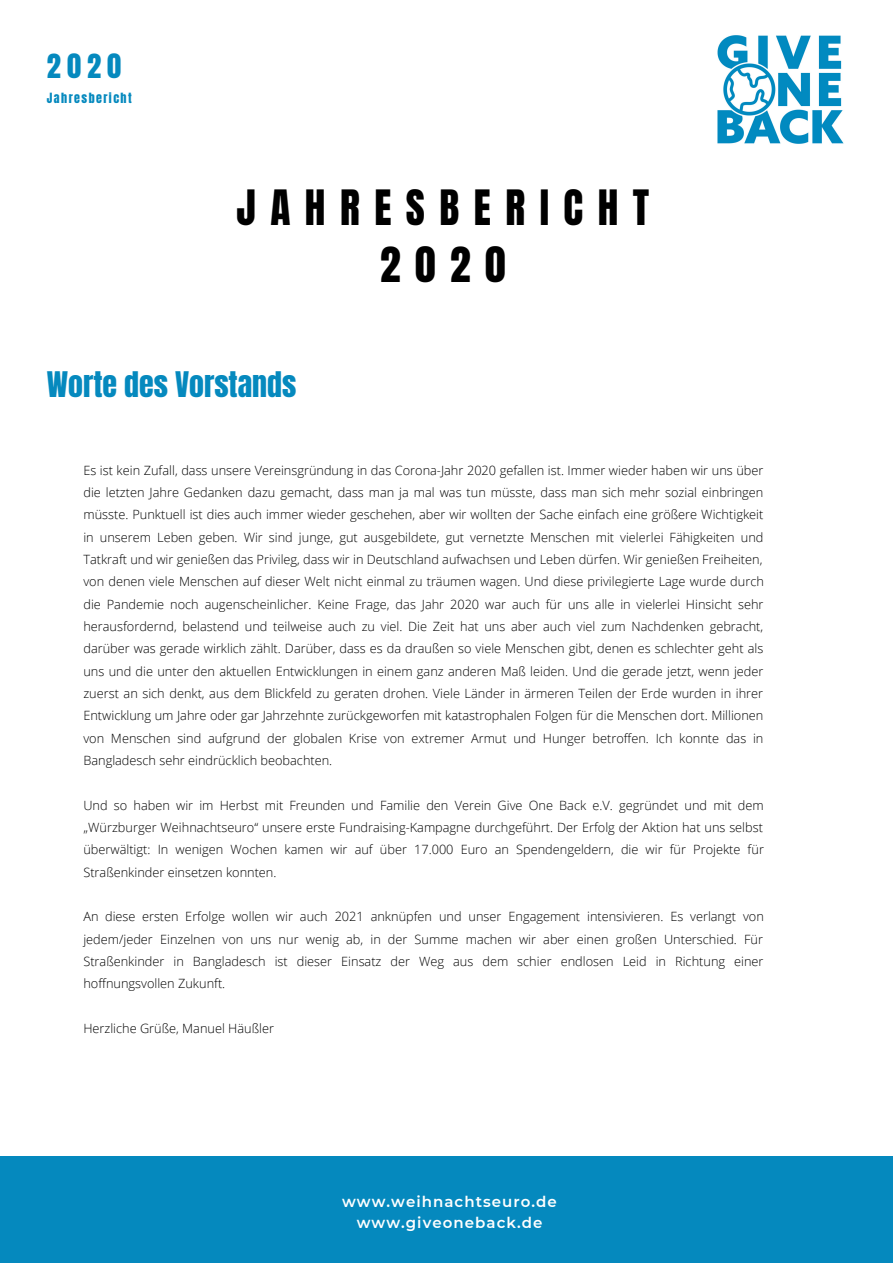
<style>
.page{position:relative;width:893px;height:1264px;background:#fff}
.page>*{position:absolute;margin:0;border:0;box-sizing:border-box;transform-origin:0 0}
.t1{font:41.4px/57.4px "Anton";letter-spacing:.35em;color:#000;text-align:center}
.t2{font:30px "Anton";color:#0589be}
.t3{font:28.5px "Anton";color:#0589be}
.t4{font:600 15px/20.2px "Montserrat";letter-spacing:.07em;color:#fff;text-align:center}
.t5{font:300 12.75px/22.4px "Open Sans";color:#000;text-align:justify}
.t6{font:12px "Anton";letter-spacing:.12em;color:#0589be}
</style>
<div class="page">
<div style="left:0;top:1156px;width:892px;height:106px;background:#0589be"></div>
<img style="left:717px;top:35px;width:127px;height:109px">
<h3 class="t3" style="left:47px;top:46px;width:76px">2020</h3>
<p class="t6" style="left:47px;top:89px;width:86px">Jahresbericht</p>
<h1 class="t1" style="left:236px;top:179px;width:414px">JAHRESBERICHT<br>2020</h1>
<h2 class="t2" style="left:47px;top:362px;width:251px">Worte des Vorstands</h2>
<p class="t5" style="left:83px;top:458px;width:682px">Es ist kein Zufall, dass unsere Vereinsgründung in das Corona-Jahr 2020 gefallen ist. Immer wieder haben wir uns über die letzten Jahre Gedanken dazu gemacht, dass man ja mal was tun müsste, dass man sich mehr sozial einbringen müsste. Punktuell ist dies auch immer wieder geschehen, aber wir wollten der Sache einfach eine größere Wichtigkeit in unserem Leben geben. Wir sind junge, gut ausgebildete, gut vernetzte Menschen mit vielerlei Fähigkeiten und Tatkraft und wir genießen das Privileg, dass wir in Deutschland aufwachsen und Leben dürfen. Wir genießen Freiheiten, von denen viele Menschen auf dieser Welt nicht einmal zu träumen wagen. Und diese privilegierte Lage wurde durch die Pandemie noch augenscheinlicher. Keine Frage, das Jahr 2020 war auch für uns alle in vielerlei Hinsicht sehr herausfordernd, belastend und teilweise auch zu viel. Die Zeit hat uns aber auch viel zum Nachdenken gebracht, darüber was gerade wirklich zählt. Darüber, dass es da draußen so viele Menschen gibt, denen es schlechter geht als uns und die unter den aktuellen Entwicklungen in einem ganz anderen Maß leiden. Und die gerade jetzt, wenn jeder zuerst an sich denkt, aus dem Blickfeld zu geraten drohen. Viele Länder in ärmeren Teilen der Erde wurden in ihrer Entwicklung um Jahre oder gar Jahrzehnte zurückgeworfen mit katastrophalen Folgen für die Menschen dort. Millionen von Menschen sind aufgrund der globalen Krise von extremer Armut und Hunger betroffen. Ich konnte das in Bangladesch sehr eindrücklich beobachten.</p>
<p class="t5" style="left:83px;top:793px;width:682px">Und so haben wir im Herbst mit Freunden und Familie den Verein Give One Back e.V. gegründet und mit dem „Würzburger Weihnachtseuro“ unsere erste Fundraising-Kampagne durchgeführt. Der Erfolg der Aktion hat uns selbst überwältigt: In wenigen Wochen kamen wir auf über 17.000 Euro an Spendengeldern, die wir für Projekte für Straßenkinder einsetzen konnten.</p>
<p class="t5" style="left:83px;top:905px;width:682px">An diese ersten Erfolge wollen wir auch 2021 anknüpfen und unser Engagement intensivieren. Es verlangt von jedem/jeder Einzelnen von uns nur wenig ab, in der Summe machen wir aber einen großen Unterschied. Für Straßenkinder in Bangladesch ist dieser Einsatz der Weg aus dem schier endlosen Leid in Richtung einer hoffnungsvollen Zukunft.</p>
<p class="t5" style="left:83px;top:1017px;width:192px">Herzliche Grüße, Manuel Häußler</p>
<p class="t4" style="left:342px;top:1191px;width:216px">www.weihnachtseuro.de www.giveoneback.de</p>
</div>
